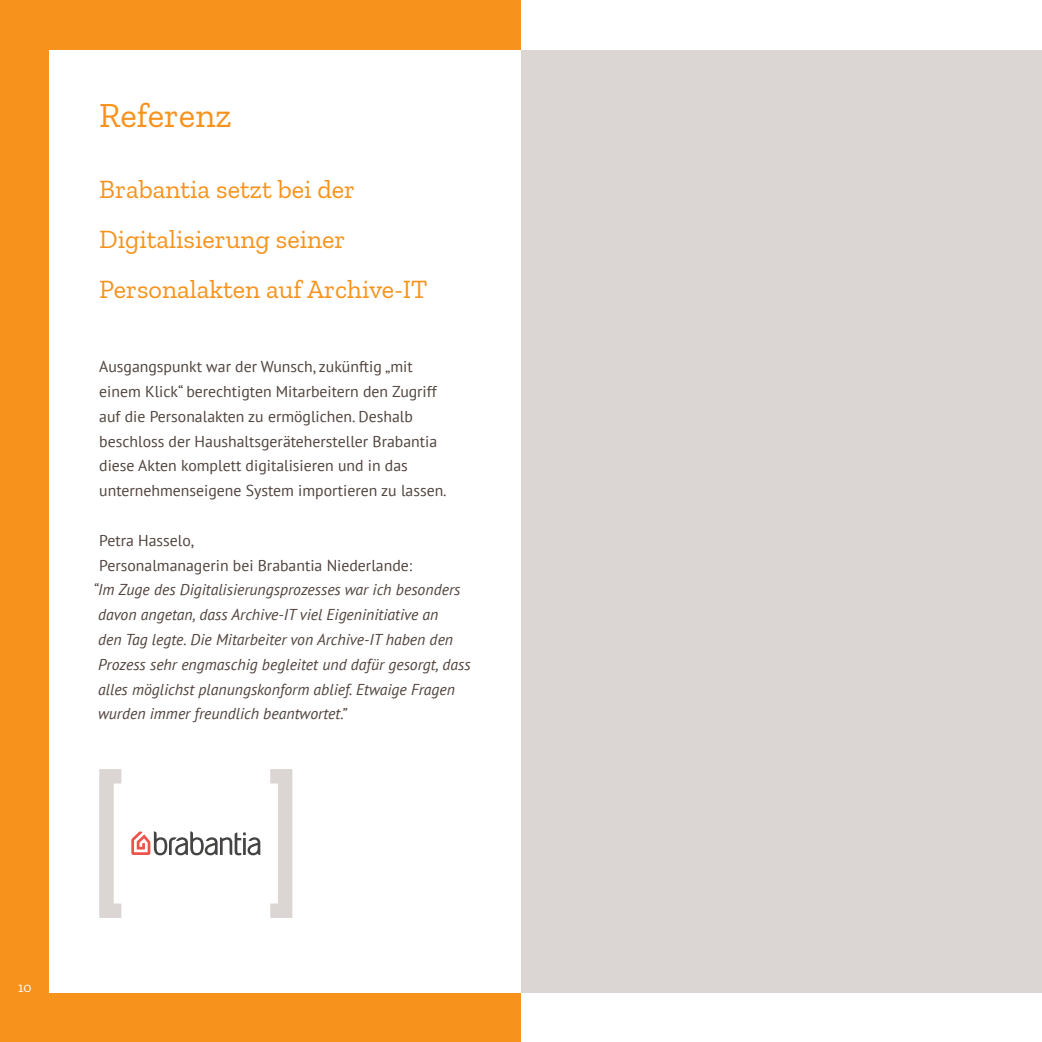
<style>
.page{position:relative;width:1042px;height:1042px;background:#fff}
.page>*{position:absolute;margin:0;border:0;box-sizing:border-box;transform-origin:0 0}
.t1{font:35px "Zilla Slab";color:#f7931d}
.t2{font:26.25px/49.5px "Zilla Slab";color:#f7931d}
.t3{font:15.75px/24.8px "PT Sans";color:#50433d}
.t4{font:italic 15.75px/24.8px "PT Sans";color:#50433d}
.t5{font:14px "Zilla Slab";color:#fff}
</style>
<div class="page">
<div style="left:502px;top:50px;width:540px;height:942px;background:#dbd6d4"></div>
<div style="left:0;top:0;width:521px;height:1042px;background:#f7931d"></div>
<div style="left:50px;top:50px;width:471px;height:942px;background:#fff"></div>
<svg style="left:99px;top:769px;width:22px;height:149px"></svg>
<svg style="left:270px;top:769px;width:22px;height:149px"></svg>
<svg style="left:131px;top:831px;width:129px;height:24px"></svg>
<p class="t1" style="left:99px;top:96px;width:134px">Referenz</p>
<p class="t2" style="left:99px;top:165px;width:330px">Brabantia setzt bei der<br>Digitalisierung seiner<br>Personalakten auf Archive-IT</p>
<p class="t3" style="left:99px;top:354px;width:349px">Ausgangspunkt war der Wunsch, zukünftig „mit einem Klick“ berechtigten Mitarbeitern den Zugriff auf die Personalakten zu ermöglichen. Deshalb beschloss der Haushaltsgerätehersteller Brabantia diese Akten komplett digitalisieren und in das unternehmenseigene System importieren zu lassen.</p>
<p class="t3" style="left:99px;top:527px;width:97px">Petra Hasselo,</p>
<p class="t3" style="left:99px;top:552px;width:314px">Personalmanagerin bei Brabantia Niederlande:</p>
<p class="t4" style="left:98px;top:577px;width:374px;text-indent:-5px">“Im Zuge des Digitalisierungsprozesses war ich besonders davon angetan, dass Archive-IT viel Eigeninitiative an<br>den Tag legte. Die Mitarbeiter von Archive-IT haben den Prozess sehr engmaschig begleitet und dafür gesorgt, dass alles möglichst planungskonform ablief. Etwaige Fragen wurden immer freundlich beantwortet.”</p>
<p class="t5" style="left:18px;top:980px;width:15px">10</p>
</div>
